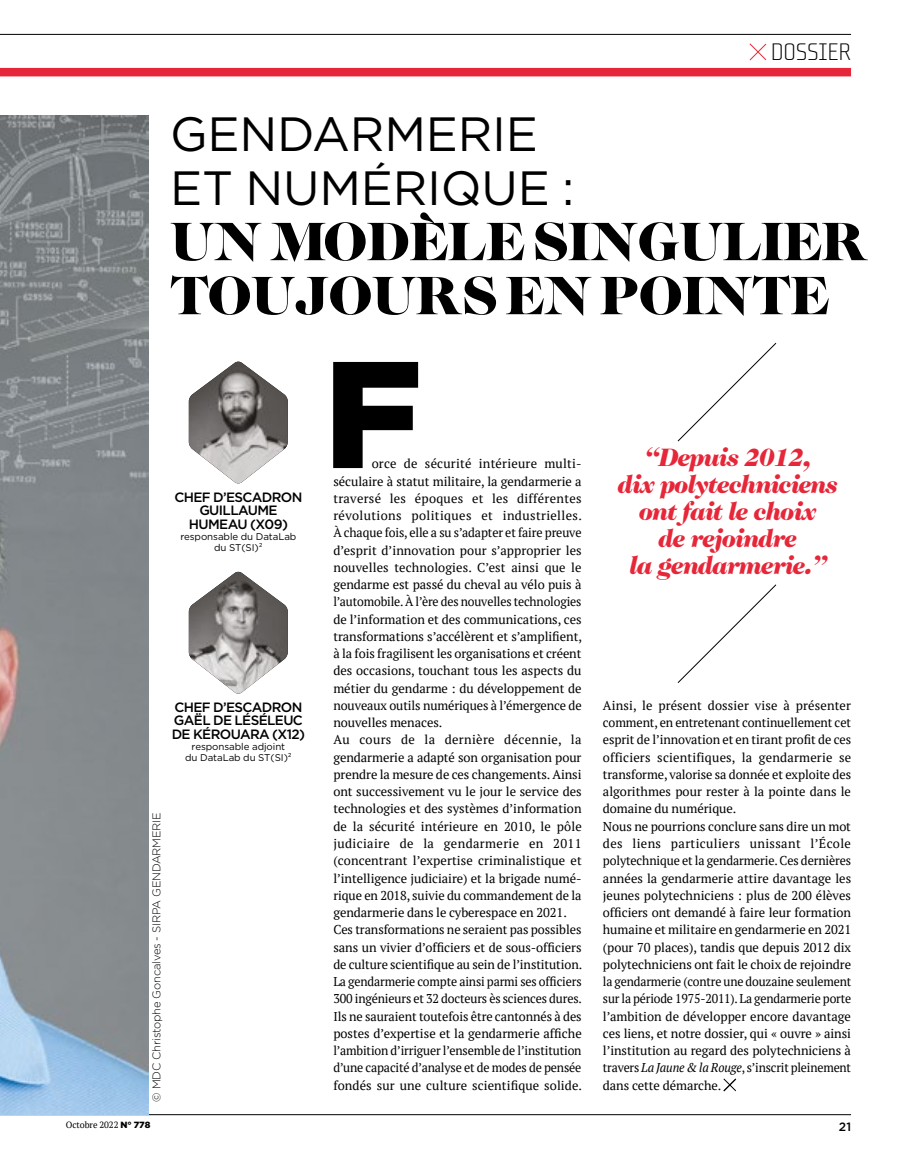
<style>
.page{position:relative;width:915px;height:1170px;background:#fff}
.page>*{position:absolute;margin:0;border:0;box-sizing:border-box;transform-origin:0 0}
.t1{font:900 151.5px "Gotham";color:#000}
.t2{font:54px/54px "Caslon Graphique SHOP";letter-spacing:-.005em;color:#000}
.t3{font:48px/54px "Gotham";letter-spacing:-.005em;color:#000}
.t4{font:25.95px "Transfer B Gauge";letter-spacing:-.01em;color:#000}
.t5{font:italic 900 25.5px/27px "Caslon Two Twenty Four";letter-spacing:-.035em;color:#e62739;text-align:center}
.t6{font:500 13.5px/13.5px "Gotham";letter-spacing:-.045em;color:#000;text-align:center}
.t7{font:12.75px/17.2px "PT Serif";letter-spacing:-.005em;color:#000}
.t8{font:500 12px "Gotham";color:#000}
.t9{font:300 11.25px "Gotham";letter-spacing:-.02em;color:#000}
.t10{font:9.75px/11.2px "Gotham";letter-spacing:-.005em;color:#000;text-align:center}
.t11{font:9px "PT Serif";letter-spacing:-.005em;color:#000}
.s1{font-style:italic}
.s2{font-family:"Gotham";font-weight:900}
</style>
<div class="page">
<hr style="left:0;top:1114px;width:850px;height:1px;background:#000">
<hr style="left:0;top:34px;width:850px;height:1px;background:#000">
<svg style="left:749px;top:43px;width:17px;height:18px"></svg>
<div style="left:0;top:68px;width:850px;height:8px;background:#e62739"></div>
<img style="left:0;top:116px;width:149px;height:998px">
<svg style="left:723px;top:1078px;width:13px;height:13px"></svg>
<img style="left:189px;top:361px;width:99px;height:123px">
<img style="left:189px;top:572px;width:99px;height:122px">
<svg style="left:677px;top:584px;width:99px;height:99px"></svg>
<svg style="left:677px;top:342px;width:99px;height:99px"></svg>
<h3 class="t4" style="left:770px;top:38px;width:82px">DOSSIER</h3>
<h3 class="t3" style="left:170px;top:106px;width:405px">GENDARMERIE<br>ET NUMÉRIQUE :</h3>
<h2 class="t2" style="left:170px;top:216px;width:699px">UN MODÈLE SINGULIER<br>TOUJOURS EN POINTE</h2>
<p class="t6" style="left:174px;top:490px;width:130px">CHEF D’ESCADRON<br>GUILLAUME<br>HUMEAU (X09)</p>
<p class="t10" style="left:180px;top:530px;width:117px">responsable du DataLab du ST(SI)²</p>
<p class="t6" style="left:172px;top:700px;width:135px;text-align:left">CHEF D’ESCADRON<br>GAËL DE LÉSÉLEUC<br>DE KÉROUARA (X12)</p>
<p class="t10" style="left:185px;top:740px;width:108px">responsable adjoint du DataLab du ST(SI)²</p>
<p class="t9" style="left:149px;top:1101px;width:290px;rotate:-90deg">© MDC Christophe Goncalves - SIRPA GENDARMERIE</p>
<h1 class="t1" style="left:324px;top:310px;width:100px">F</h1>
<p class="t7" style="left:333px;top:455px;width:250px;text-indent:38px">orce de sécurité intérieure multi&shy;séculaire à statut militaire, la gendarmerie a traversé les époques et les différentes révolutions politiques et industrielles.<br>À chaque fois, elle a su s’adapter et faire preuve d’esprit d’innovation pour s’approprier les nouvelles technologies. C’est ainsi que le gendarme est passé du cheval au vélo puis à l’automobile. À l’ère des nouvelles technologies de l’information et des communications, ces transformations s’accélèrent et s’amplifient, à la fois fragilisent les organisations et créent des occasions, touchant tous les aspects du métier du gendarme : du développement de nouveaux outils numériques à l’émergence de nouvelles menaces.<br>Au cours de la dernière décennie, la gendarmerie a adapté son organisation pour prendre la mesure de ces changements. Ainsi ont successivement vu le jour le service des technologies et des systèmes d’information de la sécurité intérieure en 2010, le pôle judiciaire de la gendarmerie en 2011 (concentrant l’expertise criminalistique et l’intelligence judiciaire) et la brigade numé&shy;rique en 2018, suivie du commandement de la gendarmerie dans le cyberespace en 2021.<br>Ces transformations ne seraient pas possibles sans un vivier d’officiers et de sous-officiers de culture scientifique au sein de l’institution.<br>La gendarmerie compte ainsi parmi ses officiers 300 ingénieurs et 32 docteurs ès sciences dures.<br>Ils ne sauraient toutefois être cantonnés à des postes d’expertise et la gendarmerie affiche l’ambition d’irriguer l’ensemble de l’institution d’une capacité d’analyse et de modes de pensée fondés sur une culture scientifique solide.</p>
<h3 class="t5" style="left:616px;top:443px;width:222px">“Depuis 2012,<br>dix polytechniciens ont fait le choix<br>de rejoindre<br>la gendarmerie.”</h3>
<p class="t7" style="left:602px;top:696px;width:250px">Ainsi, le présent dossier vise à présenter comment, en entretenant continuellement cet esprit de l’innovation et en tirant profit de ces officiers scientifiques, la gendarmerie se transforme, valorise sa donnée et exploite des algorithmes pour rester à la pointe dans le domaine du numérique.<br>Nous ne pourrions conclure sans dire un mot des liens particuliers unissant l’École polytechnique et la gendarmerie. Ces dernières années la gendarmerie attire davantage les jeunes polytechniciens : plus de 200 élèves officiers ont demandé à faire leur formation humaine et militaire en gendarmerie en 2021 (pour 70 places), tandis que depuis 2012 dix polytechniciens ont fait le choix de rejoindre la gendarmerie (contre une douzaine seulement sur la période 1975-2011). La gendarmerie porte l’ambition de développer encore davantage ces liens, et notre dossier, qui « ouvre » ainsi l’institution au regard des polytechniciens à travers <span class="s1">La Jaune &amp; la Rouge</span>, s’inscrit pleinement dans cette démarche.</p>
<p class="t11" style="left:66px;top:1119px;width:86px">Octobre 2022 <span class="s2">N° 778</span></p>
<p class="t8" style="left:838px;top:1118px;width:14px">21</p>
</div>
